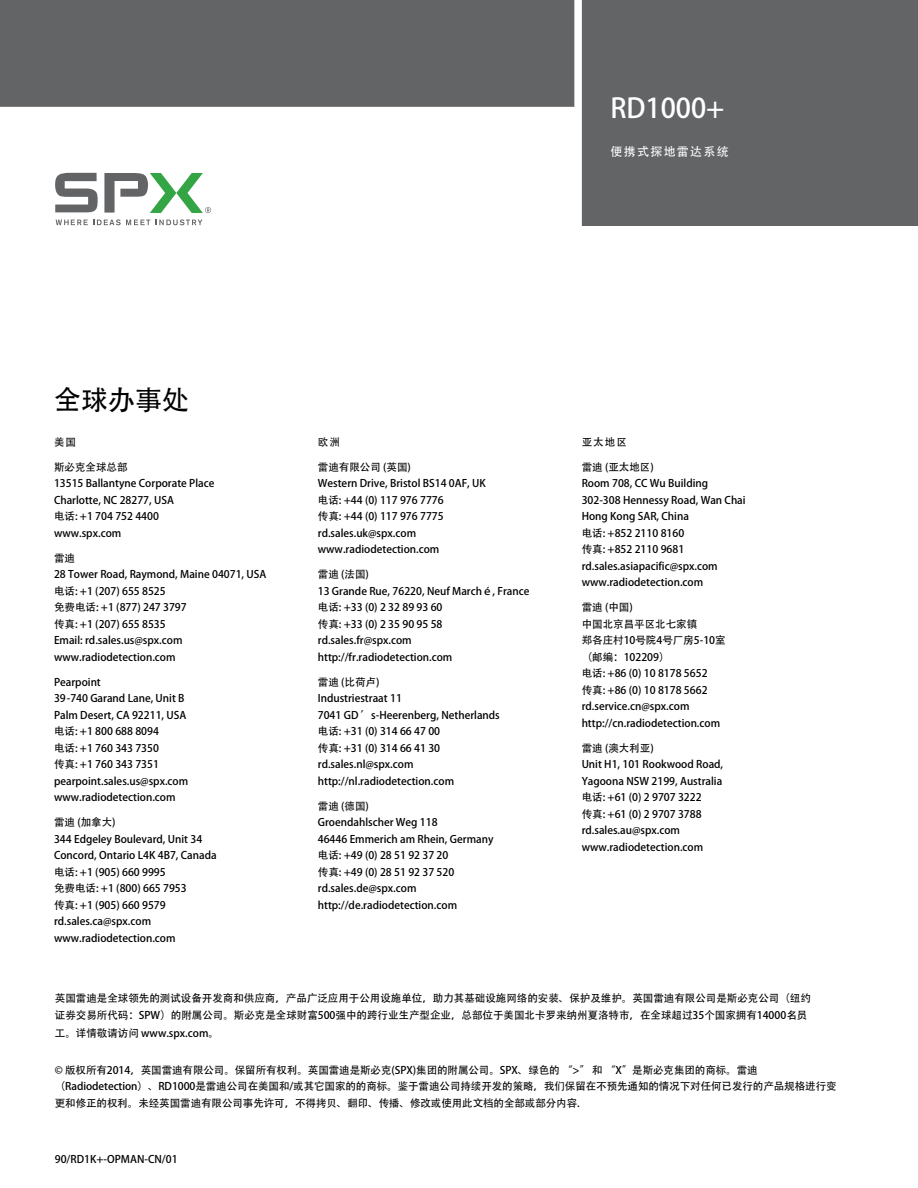
<style>
.page{position:relative;width:918px;height:1188px;background:#fff}
.page>*{position:absolute;margin:0;border:0;box-sizing:border-box;transform-origin:0 0}
.t1{font:27px "Adobe Heiti Std";color:#fff}
.t2{font:27px "Adobe Heiti Std";color:#000}
.t3{font:12px "Adobe Heiti Std";letter-spacing:.11em;color:#fff}
.t4{font:10.5px/16.5px "Adobe Heiti Std";color:#000}
</style>
<div class="page">
<div style="left:0;top:0;width:587px;height:111px;background:#636466"></div>
<div style="left:0;top:107px;width:587px;height:7px;background:#fff"></div>
<div style="left:582px;top:0;width:336px;height:225px;background:#636466"></div>
<div style="left:574px;top:0;width:8px;height:230px;background:#fff"></div>
<svg style="left:55px;top:172px;width:157px;height:54px"></svg>
<h1 class="t1" style="left:610px;top:92px;width:116px">RD1000+</h1>
<p class="t3" style="left:610px;top:144px;width:120px">便携式探地雷达系统</p>
<h1 class="t2" style="left:54px;top:384px;width:136px">全球办事处</h1>
<p class="t4" style="left:54px;top:434px;width:24px">美国</p>
<p class="t4" style="left:54px;top:459px;width:162px">斯必克全球总部<br>13515 Ballantyne Corporate Place<br>Charlotte, NC 28277, USA<br>电话: +1 704 752 4400 www.spx.com</p>
<p class="t4" style="left:54px;top:550px;width:214px">雷迪<br>28 Tower Road, Raymond, Maine 04071, USA电话: +1 (207) 655 8525<br>免费电话: +1 (877) 247 3797<br>传真: +1 (207) 655 8535<br>Email: rd.sales.us@spx.com www.radiodetection.com</p>
<p class="t4" style="left:54px;top:674px;width:136px">Pearpoint<br>39-740 Garand Lane, Unit B<br>Palm Desert, CA 92211, USA电话: +1 800 688 8094<br>电话: +1 760 343 7350<br>传真: +1 760 343 7351 pearpoint.sales.us@spx.com www.radiodetection.com</p>
<p class="t4" style="left:54px;top:814px;width:164px">雷迪 (加拿大)<br>344 Edgeley Boulevard, Unit 34<br>Concord, Ontario L4K 4B7, Canada电话: +1 (905) 660 9995<br>免费电话: +1 (800) 665 7953<br>传真: +1 (905) 660 9579 rd.sales.ca@spx.com www.radiodetection.com</p>
<p class="t4" style="left:318px;top:434px;width:24px">欧洲</p>
<p class="t4" style="left:318px;top:459px;width:170px">雷迪有限公司 (英国)<br>Western Drive, Bristol BS14 0AF, UK电话: +44 (0) 117 976 7776<br>传真: +44 (0) 117 976 7775 rd.sales.uk@spx.com www.radiodetection.com</p>
<p class="t4" style="left:318px;top:566px;width:213px">雷迪 (法国)<br>13 Grande Rue, 76220, Neuf Marché, France电话: +33 (0) 2 32 89 93 60<br>传真: +33 (0) 2 35 90 95 58 rd.sales.fr@spx.com http://fr.radiodetection.com</p>
<p class="t4" style="left:318px;top:674px;width:184px">雷迪 (比荷卢)<br>Industriestraat 11<br>7041 GD ’s-Heerenberg, Netherlands电话: +31 (0) 314 66 47 00<br>传真: +31 (0) 314 66 41 30 rd.sales.nl@spx.com http://nl.radiodetection.com</p>
<p class="t4" style="left:318px;top:798px;width:177px">雷迪 (德国)<br>Groendahlscher Weg 118<br>46446 Emmerich am Rhein, Germany电话: +49 (0) 28 51 92 37 20<br>传真: +49 (0) 28 51 92 37 520 rd.sales.de@spx.com http://de.radiodetection.com</p>
<p class="t4" style="left:582px;top:434px;width:47px">亚太地区</p>
<p class="t4" style="left:582px;top:459px;width:166px">雷迪 (亚太地区)<br>Room 708, CC Wu Building<br>302-308 Hennessy Road, Wan Chai<br>Hong Kong SAR, China<br>电话: +852 2110 8160<br>传真: +852 2110 9681 rd.sales.asiapacific@spx.com www.radiodetection.com</p>
<p class="t4" style="left:582px;top:599px;width:146px">雷迪 (中国)<br>中国北京昌平区北七家镇<br>郑各庄村10号院4号厂房5-10室（邮编：102209）<br>电话: +86 (0) 10 8178 5652<br>传真: +86 (0) 10 8178 5662 rd.service.cn@spx.com http://cn.radiodetection.com</p>
<p class="t4" style="left:582px;top:740px;width:143px">雷迪 (澳大利亚)<br>Unit H1, 101 Rookwood Road,<br>Yagoona NSW 2199, Australia电话: +61 (0) 2 9707 3222<br>传真: +61 (0) 2 9707 3788 rd.sales.au@spx.com www.radiodetection.com</p>
<p class="t4" style="left:55px;top:989px;width:757px;line-height:17.7px">英国雷迪是全球领先的测试设备开发商和供应商，产品广泛应用于公用设施单位，助力其基础设施网络的安装、保护及维护。英国雷迪有限公司是斯必克公司（纽约证券交易所代码：SPW）的附属公司。斯必克是全球财富500强中的跨行业生产型企业，总部位于美国北卡罗来纳州夏洛特市，在全球超过35个国家拥有14000名员工。详情敬请访问 www.spx.com。</p>
<p class="t4" style="left:55px;top:1062px;width:783px">© 版权所有2014，英国雷迪有限公司。保留所有权利。英国雷迪是斯必克(SPX)集团的附属公司。SPX、绿色的 “&gt;” 和 “X”是斯必克集团的商标。雷迪（Radiodetection）、RD1000是雷迪公司在美国和/或其它国家的的商标。鉴于雷迪公司持续开发的策略，我们保留在不预先通知的情况下对任何已发行的产品规格进行变更和修正的权利。未经英国雷迪有限公司事先许可，不得拷贝、翻印、传播、修改或使用此文档的全部或部分内容.</p>
<p class="t4" style="left:55px;top:1151px;width:124px">90/RD1K+-OPMAN-CN/01</p>
</div>
